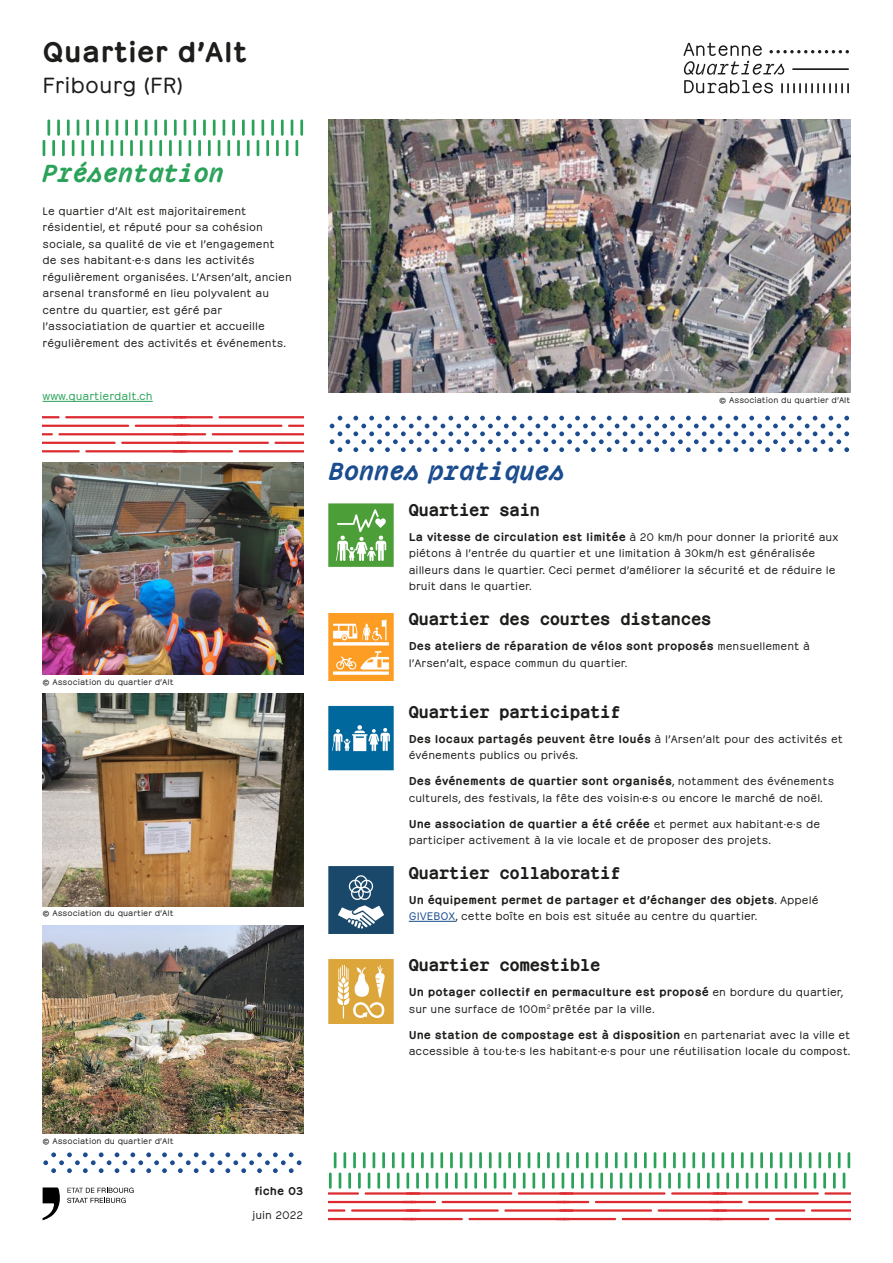
<style>
.page{position:relative;width:893px;height:1263px;background:#fff}
.page>*{position:absolute;margin:0;border:0;box-sizing:border-box;transform-origin:0 0}
.t1{font:30px "Pachinko Bold Text";color:#1d1d1b}
.t2{font:italic 700 27px "Pachinko";color:#1a4c8f}
.t3{font:italic 700 27px "Pachinko";color:#2aa259}
.t4{font:24px "Pachinko Regular Text";color:#1d1d1b}
.t5{font:18px "Pachinko Bold Mono";color:#1d1d1b}
.t6{font:12px/16.5px "Pachinko Regular Text";color:#1d1d1b}
.t7{font:12px "Pachinko Regular Text";color:#2aa259}
.t8{font:12px "Pachinko Bold Text";color:#1d1d1b}
.t9{font:9px "Pachinko Regular Text";color:#1d1d1b}
.s1{font-family:"Pachinko Bold Text"}
.s2{color:#1a4c8f}
</style>
<div class="page">
<svg style="left:67px;top:1187px;width:67px;height:16px"></svg>
<svg style="left:43px;top:1187px;width:17px;height:33px"></svg>
<svg style="left:43px;top:119px;width:260px;height:38px"></svg>
<svg style="left:329px;top:1152px;width:521px;height:37px"></svg>
<svg style="left:329px;top:415px;width:521px;height:38px"></svg>
<svg style="left:43px;top:1152px;width:259px;height:21px"></svg>
<svg style="left:43px;top:416px;width:260px;height:37px"></svg>
<svg style="left:329px;top:1192px;width:521px;height:28px"></svg>
<svg style="left:683px;top:43px;width:166px;height:50px"></svg>
<img style="left:329px;top:119px;width:521px;height:273px">
<img style="left:43px;top:925px;width:260px;height:208px">
<img style="left:43px;top:462px;width:260px;height:213px">
<img style="left:43px;top:694px;width:260px;height:212px">
<hr style="left:409px;top:921px;width:46px;height:1px;background:#1a4c8f">
<hr style="left:43px;top:401px;width:110px;height:1px;background:#2aa259">
<img style="left:328px;top:503px;width:66px;height:64px">
<img style="left:328px;top:613px;width:66px;height:68px">
<img style="left:328px;top:705px;width:66px;height:65px">
<img style="left:328px;top:866px;width:66px;height:68px">
<img style="left:328px;top:959px;width:66px;height:65px">
<p class="t1" style="left:43px;top:28px;width:206px">Quartier d’Alt</p>
<p class="t4" style="left:43px;top:68px;width:142px">Fribourg (FR)</p>
<p class="t3" style="left:43px;top:153px;width:183px">Présentation</p>
<p class="t6" style="left:43px;top:201px;width:251px">Le quartier d’Alt est majoritairement résidentiel, et réputé pour sa cohésion sociale, sa qualité de vie et l’engagement de ses habitant·e·s dans les activités régulièrement organisées. L’Arsen’alt, ancien arsenal transformé en lieu polyvalent au</p>
<p class="t6" style="left:43px;top:300px;width:181px">centre du quartier, est géré par</p>
<p class="t6" style="left:43px;top:317px;width:245px">l’associatiation de quartier et accueille régulièrement des activités et événements.</p>
<p class="t7" style="left:43px;top:387px;width:112px">www.quartierdalt.ch</p>
<p class="t9" style="left:43px;top:675px;width:133px">© Association du quartier d’Alt</p>
<p class="t9" style="left:43px;top:907px;width:133px">© Association du quartier d’Alt</p>
<p class="t2" style="left:329px;top:450px;width:237px">Bonnes pratiques</p>
<p class="t5" style="left:409px;top:496px;width:133px">Quartier sain</p>
<p class="t9" style="left:719px;top:393px;width:133px">© Association du quartier d’Alt</p>
<p class="t6" style="left:409px;top:528px;width:431px"><span class="s1">La vitesse de circulation est limitée</span> à 20 km/h pour donner la priorité aux piétons à l’entrée du quartier et une limitation à 30km/h est généralisée ailleurs dans le quartier. Ceci permet d’améliorer la sécurité et de réduire le bruit dans le quartier.</p>
<p class="t5" style="left:409px;top:605px;width:304px">Quartier des courtes distances</p>
<p class="t6" style="left:409px;top:637px;width:403px"><span class="s1">Des ateliers de réparation de vélos sont proposés</span> mensuellement à l’Arsen’alt, espace commun du quartier.</p>
<p class="t5" style="left:409px;top:698px;width:213px">Quartier participatif</p>
<p class="t6" style="left:409px;top:730px;width:436px"><span class="s1">Des locaux partagés peuvent être loués</span> à l’Arsen’alt pour des activités et événements publics ou privés.</p>
<p class="t6" style="left:409px;top:772px;width:427px"><span class="s1">Des événements de quartier sont organisés</span>, notamment des événements culturels, des festivals, la fête des voisin·e·s ou encore le marché de noël.</p>
<p class="t6" style="left:409px;top:815px;width:413px"><span class="s1">Une association de quartier a été créée</span> et permet aux habitant·e·s de participer activement à la vie locale et de proposer des projets.</p>
<p class="t5" style="left:409px;top:858px;width:213px">Quartier collaboratif</p>
<p class="t6" style="left:409px;top:890px;width:411px"><span class="s1">Un équipement permet de partager et d’échanger des objets</span>. Appelé<br><span class="s2">GIVEBOX</span>, cette boîte en bois est située au centre du quartier.</p>
<p class="t5" style="left:409px;top:951px;width:193px">Quartier comestible</p>
<p class="t6" style="left:409px;top:983px;width:436px"><span class="s1">Un potager collectif en permaculture est proposé</span> en bordure du quartier, sur une surface de 100m<sup>2</sup> prêtée par la ville.</p>
<p class="t6" style="left:409px;top:1025px;width:443px"><span class="s1">Une station de compostage est à disposition</span> en partenariat avec la ville et accessible à tou·te·s les habitant·e·s pour une réutilisation locale du compost.</p>
<p class="t9" style="left:43px;top:1134px;width:133px">© Association du quartier d’Alt</p>
<p class="t8" style="left:254px;top:1182px;width:50px">fiche 03</p>
<p class="t6" style="left:252px;top:1205px;width:53px">juin 2022</p>
</div>
